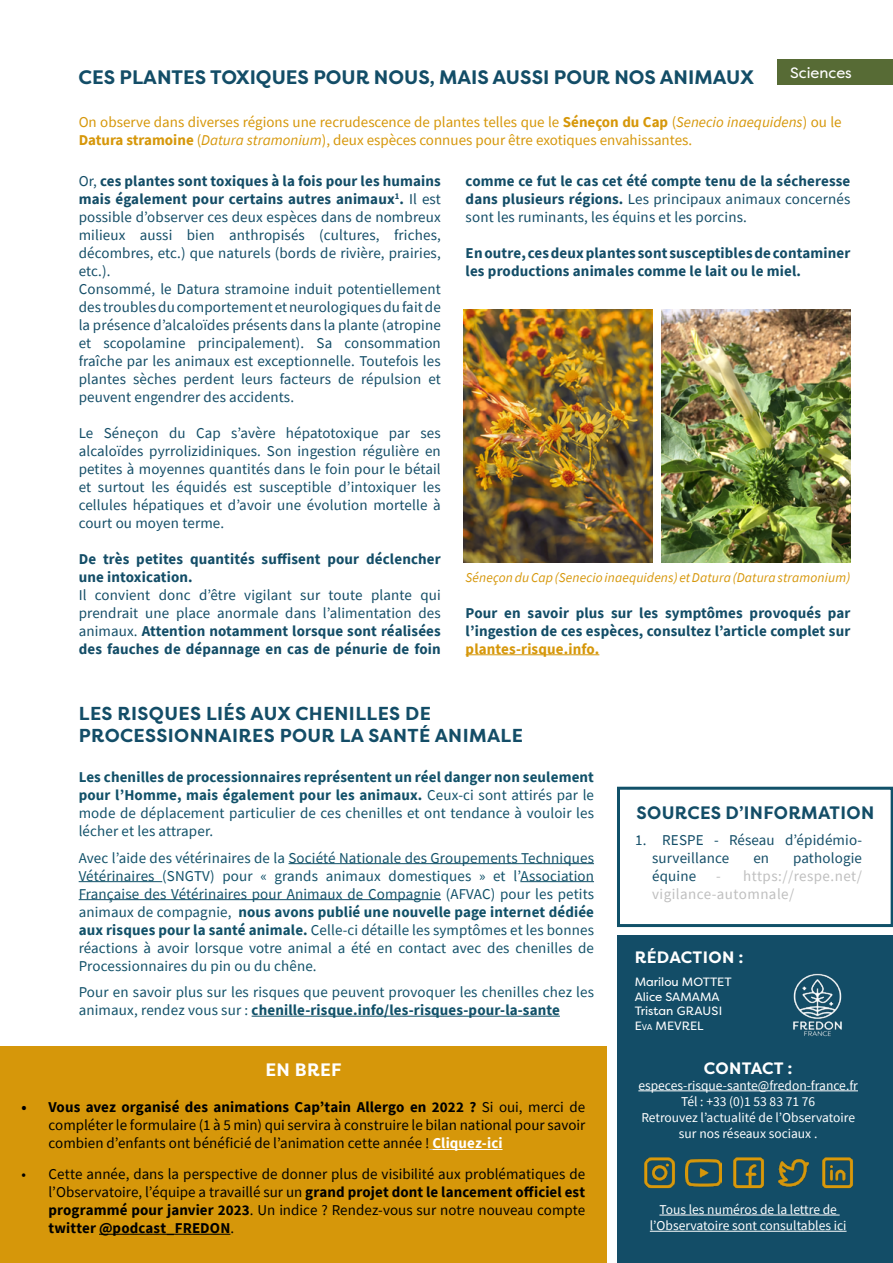
<style>
.page{position:relative;width:893px;height:1263px;background:#fff}
.page>*{position:absolute;margin:0;border:0;box-sizing:border-box;transform-origin:0 0}
.t1{font:700 19.5px "Filson Pro";color:#134d67}
.t2{font:700 18.75px/22.5px "Filson Pro";letter-spacing:.02em;color:#134d67}
.t3{font:700 18px "Filson Pro";letter-spacing:.02em;color:#134d67}
.t4{font:700 18px "Filson Pro";letter-spacing:.02em;color:#fff}
.t5{font:700 16.5px "Filson Pro";letter-spacing:.02em;color:#fff}
.t6{font:15px/18px "Source Sans Pro";letter-spacing:.01em;color:#134d67;text-align:justify}
.t7{font:15px/18px "Source Sans Pro";letter-spacing:.01em;color:#115169;text-align:justify}
.t8{font:15px/18px "Source Sans Pro";color:#000;text-align:justify}
.t9{font:700 15px/18px "Source Sans Pro";letter-spacing:.01em;color:#134d67}
.t10{font:15px/18px "Source Sans Pro";color:#d6970a}
.t11{font:15px/18px "Source Sans Pro";letter-spacing:.03em;color:#bfbfbf}
.t12{font:700 15px "Source Sans Pro";letter-spacing:.01em;color:#d6970a}
.t13{font:15px "Filson Pro";color:#fff}
.t14{font:13.5px/16.2px "Source Sans Pro";color:#fff;text-align:center}
.t15{font:italic 13.5px "Source Sans Pro";letter-spacing:.01em;color:#d6970a}
.t16{font:12px/14.4px "Filson Pro";color:#fff}
.s1{font-weight:700}
.s2{font-style:italic}
.s3{font-weight:700;color:#fff}
.s4{font-style:inherit}
.s5{font-size:8.4px}
</style>
<div class="page">
<div style="left:0;top:1046px;width:607px;height:217px;background:#d6970a"></div>
<div style="left:618px;top:935px;width:275px;height:328px;background:#134d67"></div>
<hr style="left:638px;top:1090px;width:220px;height:1px;background:#fff">
<img style="left:793px;top:973px;width:49px;height:64px">
<hr style="left:659px;top:1215px;width:181px;height:1px;background:#fff">
<hr style="left:650px;top:1231px;width:196px;height:1px;background:#fff">
<img style="left:644px;top:1157px;width:31px;height:32px">
<img style="left:686px;top:1158px;width:36px;height:29px">
<img style="left:733px;top:1157px;width:31px;height:32px">
<img style="left:778px;top:1158px;width:31px;height:29px">
<img style="left:822px;top:1157px;width:31px;height:32px">
<hr style="left:432px;top:1149px;width:70px;height:1px;background:#fff">
<hr style="left:99px;top:1234px;width:131px;height:1px;background:#000">
<div style="left:777px;top:60px;width:115px;height:25px;background:#576b35"></div>
<hr style="left:288px;top:863px;width:306px;height:1px;background:#115169">
<hr style="left:79px;top:881px;width:83px;height:1px;background:#115169">
<hr style="left:520px;top:881px;width:74px;height:1px;background:#115169">
<hr style="left:79px;top:899px;width:362px;height:1px;background:#115169">
<hr style="left:252px;top:1016px;width:308px;height:1px;background:#115169">
<hr style="left:466px;top:654px;width:133px;height:1px;background:#d6970a">
<img style="left:661px;top:310px;width:189px;height:253px">
<img style="left:463px;top:310px;width:189px;height:253px">
<div style="left:617px;top:787px;width:276px;height:140px;border:3px solid #115169"></div>
<p class="t13" style="left:790px;top:63px;width:63px">Sciences</p>
<h1 class="t1" style="left:79px;top:65px;width:677px">CES PLANTES TOXIQUES POUR NOUS, MAIS AUSSI POUR NOS ANIMAUX</h1>
<p class="t10" style="left:79px;top:113px;width:765px">On observe dans diverses régions une recrudescence de plantes telles que le <span class="s1">Séneçon du Cap</span> (<span class="s2">Senecio inaequidens</span>) ou le<br><span class="s1">Datura stramoine</span> (<span class="s2">Datura stramonium</span>), deux espèces connues pour être exotiques envahissantes.</p>
<p class="t6" style="left:79px;top:172px;width:364px;text-align:left">Or, <span class="s1">ces plantes sont toxiques à la fois pour les humains mais également pour certains autres animaux</span><sup>1</sup><span class="s1">.</span> Il est possible d’observer ces deux espèces dans de nombreux milieux aussi bien anthropisés (cultures, friches, décombres, etc.) que naturels (bords de rivière, prairies, etc.).<br>Consommé, le Datura stramoine induit potentiellement des troubles du comportement et neurologiques du fait de la présence d’alcaloïdes présents dans la plante (atropine et scopolamine principalement). Sa consommation fraîche par les animaux est exceptionnelle. Toutefois les plantes sèches perdent leurs facteurs de répulsion et peuvent engendrer des accidents.</p>
<p class="t6" style="left:79px;top:424px;width:364px">Le Séneçon du Cap s’avère hépatotoxique par ses alcaloïdes pyrrolizidiniques. Son ingestion régulière en petites à moyennes quantités dans le foin pour le bétail et surtout les équidés est susceptible d’intoxiquer les cellules hépatiques et d’avoir une évolution mortelle à court ou moyen terme.</p>
<p class="t9" style="left:79px;top:549px;width:364px">De très petites quantités suffisent pour déclencher une intoxication.</p>
<p class="t6" style="left:79px;top:586px;width:364px">Il convient donc d’être vigilant sur toute plante qui prendrait une place anormale dans l’alimentation des animaux. <span class="s1">Attention notamment lorsque sont réalisées des fauches de dépannage en cas de pénurie de foin</span></p>
<p class="t6" style="left:466px;top:172px;width:386px"><span class="s1">comme ce fut le cas cet été compte tenu de la sécheresse dans plusieurs régions.</span> Les principaux animaux concernés sont les ruminants, les équins et les porcins.</p>
<p class="t9" style="left:466px;top:243px;width:386px">En outre, ces deux plantes sont susceptibles de contaminer les productions animales comme le lait ou le miel.</p>
<p class="t15" style="left:466px;top:568px;width:386px">Séneçon du Cap (Senecio inaequidens) et Datura (Datura stramonium)</p>
<p class="t9" style="left:466px;top:603px;width:386px">Pour en savoir plus sur les symptômes provoqués par l’ingestion de ces espèces, consultez l’article complet sur</p>
<p class="t12" style="left:466px;top:638px;width:135px">plantes-risque.info.</p>
<p class="t2" style="left:79px;top:702px;width:446px">LES RISQUES LIÉS AUX CHENILLES DE<br>PROCESSIONNAIRES POUR LA SANTÉ ANIMALE</p>
<p class="t7" style="left:79px;top:768px;width:517px"><span class="s1">Les chenilles de processionnaires représentent un réel danger non seulement pour l’Homme, mais également pour les animaux.</span> Ceux-ci sont attirés par le mode de déplacement particulier de ces chenilles et ont tendance à vouloir les lécher et les attraper.</p>
<p class="t7" style="left:79px;top:848px;width:517px">Avec l’aide des vétérinaires de la Société Nationale des Groupements Techniques Vétérinaires (SNGTV) pour « grands animaux domestiques » et l’Association Française des Vétérinaires pour Animaux de Compagnie (AFVAC) pour les petits animaux de compagnie, <span class="s1">nous avons publié une nouvelle page internet dédiée aux risques pour la santé animale.</span> Celle-ci détaille les symptômes et les bonnes réactions à avoir lorsque votre animal a été en contact avec des chenilles de Processionnaires du pin ou du chêne.</p>
<p class="t7" style="left:79px;top:983px;width:517px">Pour en savoir plus sur les risques que peuvent provoquer les chenilles chez les animaux, rendez vous sur : <span class="s1">chenille-risque.info/les-risques-pour-la-sante</span></p>
<p class="t4" style="left:265px;top:1058px;width:78px">EN BREF</p>
<p class="t8" style="left:49px;top:1098px;width:538px;text-indent:-27px"><span class="s1">• Vous avez organisé des animations Cap’tain Allergo en 2022 ?</span> Si oui, merci de compléter le formulaire (1 à 5 min) qui servira à construire le bilan national pour savoir combien d’enfants ont bénéficié de l’animation cette année ! <span class="s3">Cliquez-ici</span></p>
<p class="t8" style="left:49px;top:1165px;width:538px;text-indent:-27px">• Cette année, dans la perspective de donner plus de visibilité aux problématiques de l’Observatoire, l’équipe a travaillé sur un <span class="s1">grand projet dont le lancement officiel est programmé pour janvier 2023</span>. Un indice ? Rendez-vous sur notre nouveau compte <span class="s1">twitter @podcast_FREDON</span>.</p>
<p class="t3" style="left:636px;top:801px;width:239px">SOURCES D’INFORMATION</p>
<p class="t6" style="left:652px;top:830px;width:211px;text-indent:-17px">1. RESPE - Réseau d’épidémio&shy;surveillance</p>
<p class="t6" style="left:753px;top:848px;width:17px">en</p>
<p class="t6" style="left:793px;top:848px;width:70px">pathologie</p>
<p class="t6" style="left:652px;top:866px;width:46px">équine</p>
<p class="t11" style="left:652px;top:866px;width:211px;text-indent:64px">- https://respe.net/ vigilance-automnale/</p>
<p class="t5" style="left:635px;top:947px;width:110px">RÉDACTION :</p>
<p class="t16" style="left:635px;top:975px;width:98px">Marilou MOTTET<br>Alice SAMAMA<br>Tristan GRAUSI<br><span class="s4">E</span><span class="s5">va</span> <span class="s4">MEVREL</span></p>
<p class="t5" style="left:704px;top:1057px;width:90px">CONTACT :</p>
<p class="t14" style="left:638px;top:1077px;width:221px">especes-risque-sante@fredon-france.fr Tél : +33 (0)1 53 83 71 76<br>Retrouvez l’actualité de l’Observatoire sur nos réseaux sociaux .</p>
<p class="t14" style="left:650px;top:1201px;width:198px">Tous les numéros de la lettre de l’Observatoire sont consultables ici</p>
</div>
